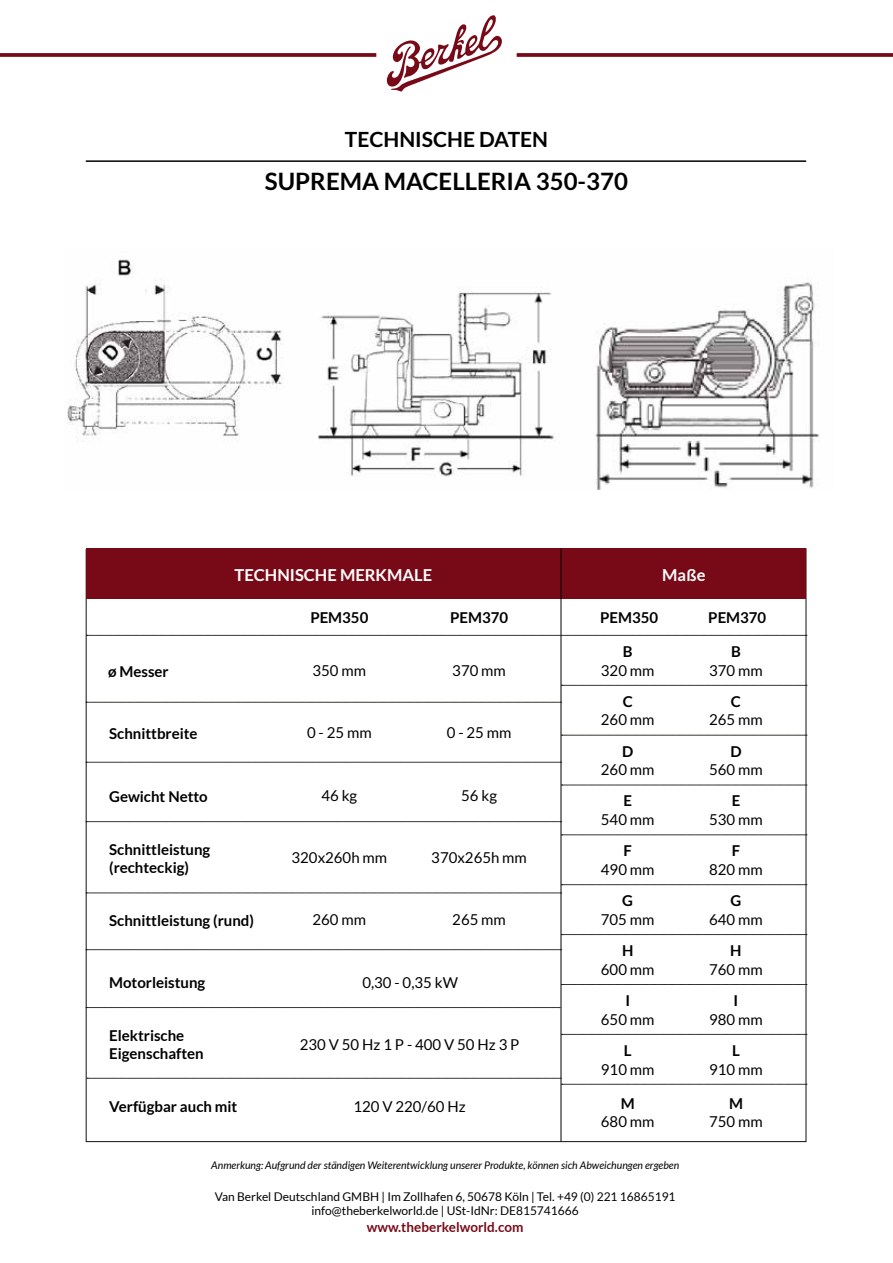
<style>
.page{position:relative;width:893px;height:1263px;background:#fff}
.page>*{position:absolute;margin:0;border:0;box-sizing:border-box;transform-origin:0 0}
.t1{font:26.25px "Lato";color:#000}
.t2{font:700 24px "Lato";color:#000}
.t3{font:700 21px "Lato";color:#000}
.t4{font:100 condensed 19.05px "Helvetica Neue LT Std";color:#000}
.t5{font:700 16.5px "Lato";color:#fff}
.t6{font:15px "Lato";color:#000}
.t7{font:700 15px/18px "Lato";color:#000}
.t8{font:700 13.5px "Lato";color:#780a18}
.t9{font:12px/14.4px "Lato";color:#000;text-align:center}
.t10{font:italic 10.5px "Lato";color:#000}
</style>
<div class="page">
<div style="left:86px;top:548px;width:720px;height:51px;background:#780a18"></div>
<hr style="left:86px;top:160px;width:720px;height:2px;background:#000">
<hr style="left:561px;top:548px;width:1px;height:593px;background:#000">
<svg style="left:86px;top:702px;width:476px;height:1px"></svg>
<svg style="left:86px;top:762px;width:476px;height:1px"></svg>
<svg style="left:86px;top:821px;width:476px;height:1px"></svg>
<svg style="left:86px;top:893px;width:476px;height:1px"></svg>
<svg style="left:561px;top:685px;width:246px;height:1px"></svg>
<svg style="left:87px;top:635px;width:720px;height:1px"></svg>
<svg style="left:561px;top:1034px;width:246px;height:1px"></svg>
<svg style="left:561px;top:984px;width:246px;height:1px"></svg>
<svg style="left:561px;top:934px;width:246px;height:1px"></svg>
<svg style="left:561px;top:884px;width:246px;height:1px"></svg>
<svg style="left:561px;top:835px;width:246px;height:1px"></svg>
<svg style="left:561px;top:785px;width:246px;height:1px"></svg>
<svg style="left:561px;top:735px;width:246px;height:1px"></svg>
<svg style="left:86px;top:949px;width:476px;height:1px"></svg>
<svg style="left:86px;top:1007px;width:474px;height:1px"></svg>
<svg style="left:87px;top:1078px;width:720px;height:7px"></svg>
<img style="left:67px;top:259px;width:752px;height:231px">
<svg style="left:387px;top:15px;width:115px;height:77px"></svg>
<svg style="left:0;top:53px;width:376px;height:4px;background:#801825"></svg>
<svg style="left:517px;top:53px;width:376px;height:4px;background:#801825"></svg>
<h3 class="t3" style="left:345px;top:127px;width:149px">technische dat</h3>
<h3 class="t3" style="left:520px;top:127px;width:25px">en</h3>
<h2 class="t2" style="left:265px;top:168px;width:364px">suprema macelleria 350-370</h2>
<p class="t5" style="left:235px;top:565px;width:22px">TECH</p>
<p class="t5" style="left:277px;top:565px;width:29px">NISCHE</p>
<p class="t5" style="left:340px;top:565px;width:92px">MERKMALE</p>
<p class="t5" style="left:662px;top:565px;width:45px">Maße</p>
<p class="t7" style="left:310px;top:609px;width:60px">PEM350</p>
<p class="t7" style="left:450px;top:609px;width:60px">PEM370</p>
<p class="t7" style="left:600px;top:609px;width:60px">PEM350</p>
<p class="t7" style="left:708px;top:609px;width:60px">PEM370</p>
<p class="t7" style="left:108px;top:662px;width:62px">ø Messer</p>
<p class="t6" style="left:313px;top:662px;width:55px">350 mm</p>
<p class="t6" style="left:452px;top:662px;width:55px">370 mm</p>
<p class="t7" style="left:109px;top:725px;width:90px">Schnittbreite</p>
<p class="t6" style="left:307px;top:725px;width:66px">0 - 25 mm</p>
<p class="t6" style="left:447px;top:725px;width:66px">0 - 25 mm</p>
<p class="t4" style="left:134px;top:820px;width:52px;rotate:-90deg">Ø Blade</p>
<p class="t4" style="left:141px;top:843px;width:26px">mm</p>
<p class="t4" style="left:316px;top:843px;width:17px">kg</p>
<p class="t4" style="left:457px;top:843px;width:22px">kW</p>
<p class="t7" style="left:109px;top:787px;width:100px">Gewicht Netto</p>
<p class="t6" style="left:321px;top:787px;width:37px">46 kg</p>
<p class="t6" style="left:461px;top:787px;width:37px">56 kg</p>
<p class="t7" style="left:109px;top:840px;width:103px">Schnittleistung (rechteckig)</p>
<p class="t6" style="left:292px;top:849px;width:97px">320x260h mm</p>
<p class="t6" style="left:431px;top:849px;width:97px">370x265h mm</p>
<p class="t7" style="left:109px;top:911px;width:146px">Schnittleistung (rund)</p>
<p class="t6" style="left:452px;top:912px;width:55px">265 mm</p>
<p class="t6" style="left:313px;top:912px;width:55px">260 mm</p>
<p class="t4" style="left:141px;top:918px;width:29px">370</p>
<p class="t4" style="left:218px;top:918px;width:44px">0 - 25</p>
<p class="t4" style="left:315px;top:918px;width:20px">56</p>
<p class="t4" style="left:433px;top:918px;width:72px">0,30-0,35</p>
<p class="t7" style="left:109px;top:973px;width:98px">Motorleistung</p>
<p class="t6" style="left:362px;top:974px;width:97px">0,30 - 0,35 kW</p>
<p class="t7" style="left:109px;top:1027px;width:96px">Elektrische<br>Eigenschaften</p>
<p class="t7" style="left:109px;top:1098px;width:130px">Verfügbar auch mit</p>
<h1 class="t1" style="left:176px;top:1036px;width:32px">58</h1>
<p class="t6" style="left:300px;top:1036px;width:221px">230 V 50 Hz 1 P - 400 V 50 Hz 3 P</p>
<p class="t6" style="left:353px;top:1099px;width:114px">120 V 220/60 Hz</p>
<p class="t7" style="left:623px;top:642px;width:11px">B</p>
<p class="t6" style="left:601px;top:662px;width:55px">320 mm</p>
<p class="t7" style="left:731px;top:642px;width:11px">B</p>
<p class="t6" style="left:709px;top:662px;width:55px">370 mm</p>
<p class="t7" style="left:623px;top:692px;width:11px">C</p>
<p class="t7" style="left:731px;top:692px;width:11px">C</p>
<p class="t6" style="left:601px;top:712px;width:55px">260 mm</p>
<p class="t6" style="left:709px;top:712px;width:55px">265 mm</p>
<p class="t7" style="left:622px;top:742px;width:13px">D</p>
<p class="t6" style="left:601px;top:761px;width:55px">260 mm</p>
<p class="t7" style="left:730px;top:742px;width:13px">D</p>
<p class="t6" style="left:709px;top:761px;width:55px">560 mm</p>
<p class="t7" style="left:623px;top:792px;width:8px">E</p>
<p class="t6" style="left:601px;top:811px;width:55px">540 mm</p>
<p class="t7" style="left:732px;top:792px;width:8px">E</p>
<p class="t6" style="left:709px;top:811px;width:55px">530 mm</p>
<p class="t7" style="left:623px;top:842px;width:10px">F</p>
<p class="t6" style="left:601px;top:861px;width:55px">490 mm</p>
<p class="t7" style="left:732px;top:842px;width:10px">F</p>
<p class="t6" style="left:709px;top:861px;width:55px">820 mm</p>
<p class="t7" style="left:622px;top:891px;width:11px">G</p>
<p class="t6" style="left:601px;top:911px;width:55px">705 mm</p>
<p class="t7" style="left:730px;top:891px;width:11px">G</p>
<p class="t6" style="left:709px;top:911px;width:55px">640 mm</p>
<p class="t7" style="left:622px;top:941px;width:11px">H</p>
<p class="t6" style="left:601px;top:961px;width:55px">600 mm</p>
<p class="t7" style="left:730px;top:941px;width:11px">H</p>
<p class="t6" style="left:709px;top:961px;width:55px">760 mm</p>
<p class="t7" style="left:625px;top:991px;width:6px">I</p>
<p class="t6" style="left:601px;top:1011px;width:55px">650 mm</p>
<p class="t7" style="left:734px;top:991px;width:6px">I</p>
<p class="t6" style="left:709px;top:1011px;width:55px">980 mm</p>
<p class="t7" style="left:624px;top:1041px;width:9px">L</p>
<p class="t6" style="left:601px;top:1061px;width:55px">910 mm</p>
<p class="t7" style="left:732px;top:1041px;width:9px">L</p>
<p class="t6" style="left:709px;top:1061px;width:55px">910 mm</p>
<p class="t7" style="left:621px;top:1094px;width:15px">M</p>
<p class="t7" style="left:729px;top:1094px;width:15px">M</p>
<p class="t6" style="left:601px;top:1113px;width:55px">680 mm</p>
<p class="t6" style="left:709px;top:1113px;width:55px">750 mm</p>
<p class="t10" style="left:211px;top:1159px;width:469px">Anmerkung: Aufgrund der ständigen Weiterentwicklung unserer Produkte, können sich Abweichungen ergeben</p>
<p class="t9" style="left:215px;top:1189px;width:462px">Van Berkel Deutschland GMBH | Im Zollhafen 6, 50678 Köln | Tel. +49 (0) 221 16865191 info@theberkelworld.de | USt-IdNr: DE815741666</p>
<p class="t8" style="left:367px;top:1219px;width:158px">www.theberkelworld.com</p>
</div>
